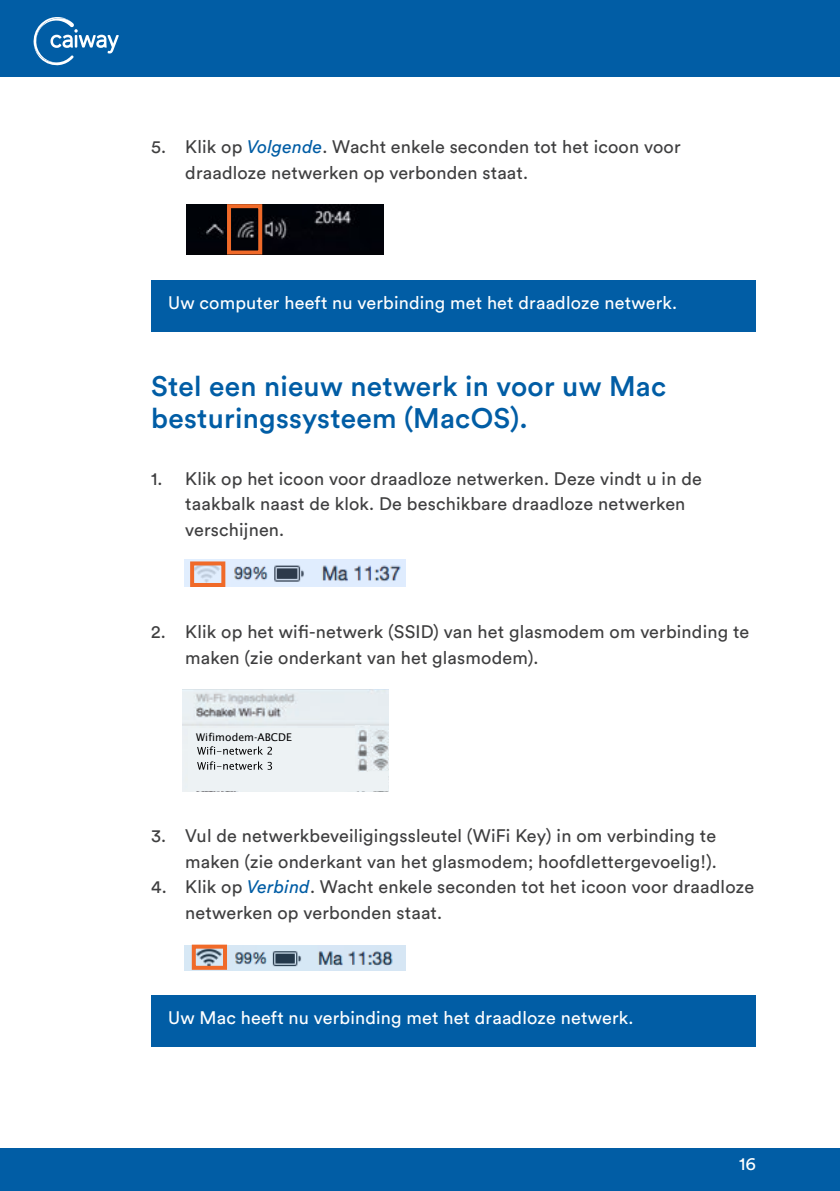
<style>
.page{position:relative;width:840px;height:1191px;background:#fff}
.page>*{position:absolute;margin:0;border:0;box-sizing:border-box;transform-origin:0 0}
.Heading_2_no_number{font:500 28px/32px "Circular Pro";letter-spacing:.01em;color:#015da5}
.t1{font:18px/25.6px "Circular Pro";letter-spacing:.01em;color:#3e3e3f}
.Resultaat{font:18px "Circular Pro";letter-spacing:.01em;color:#fff}
.t2{font:10.6px "Lucida Sans";color:#000001}
.s1{font-style:italic;color:#015da5}
</style>
<div class="page">
<div style="left:0;top:0;width:839px;height:77px;background:#015da5"></div>
<svg style="left:34px;top:17px;width:85px;height:48px"></svg>
<div style="left:0;top:1148px;width:839px;height:43px;background:#015da5"></div>
<img style="left:186px;top:204px;width:197px;height:50px">
<div style="left:151px;top:281px;width:604px;height:51px;background:#015da5"></div>
<img style="left:185px;top:560px;width:220px;height:27px">
<img style="left:182px;top:689px;width:206px;height:102px">
<img style="left:188px;top:754px;width:200px;height:37px">
<div style="left:188px;top:729px;width:181px;height:56px;background:#edf2f4"></div>
<img style="left:197px;top:761px;width:75px;height:9px">
<img style="left:197px;top:746px;width:75px;height:8px">
<img style="left:355px;top:725px;width:14px;height:47px">
<svg style="left:190px;top:727px;width:87px;height:17px"></svg>
<img style="left:185px;top:945px;width:220px;height:25px">
<div style="left:151px;top:995px;width:604px;height:51px;background:#015da5"></div>
<div style="left:190px;top:561px;width:35px;height:26px;border:4px solid #f06a29"></div>
<div style="left:192px;top:944px;width:35px;height:25px;border:4px solid #f06a29"></div>
<div style="left:227px;top:204px;width:35px;height:50px;border:4px solid #f06a29"></div>
<p class="t1" style="left:185px;top:133px;width:496px;text-indent:-34px">5. Klik op <span class="s1">Volgende</span>. Wacht enkele seconden tot het icoon voor draadloze netwerken op verbonden staat.</p>
<p class="Resultaat" style="left:168px;top:291px;width:510px">Uw computer heeft nu verbinding met het draadloze netwerk.</p>
<p class="Heading_2_no_number" style="left:151px;top:369px;width:516px">Stel een nieuw netwerk in voor uw Mac besturingssysteem (MacOS).</p>
<p class="t1" style="left:185px;top:465px;width:518px;text-indent:-34px">1. Klik op het icoon voor draadloze netwerken. Deze vindt u in de taakbalk naast de klok. De beschikbare draadloze netwerken verschijnen.</p>
<p class="t1" style="left:185px;top:618px;width:565px;text-indent:-34px">2. Klik op het wifi-netwerk (SSID) van het glasmodem om verbinding te maken (zie onderkant van het glasmodem).</p>
<p class="t2" style="left:196px;top:731px;width:97px">Wifimodem-ABCDE</p>
<p class="t1" style="left:151px;top:822px;width:567px;text-align:right">3. Vul de netwerkbeveiligingssleutel (WiFi Key) in om verbinding te maken (zie onderkant van het glasmodem; hoofdlettergevoelig!).</p>
<p class="t1" style="left:185px;top:873px;width:570px;text-indent:-34px">4. Klik op <span class="s1">Verbind</span>. Wacht enkele seconden tot het icoon voor draadloze netwerken op verbonden staat.</p>
<p class="Resultaat" style="left:168px;top:1005px;width:466px">Uw Mac heeft nu verbinding met het draadloze netwerk.</p>
<p class="Resultaat" style="left:738px;top:1151px;width:18px">16</p>
</div>
